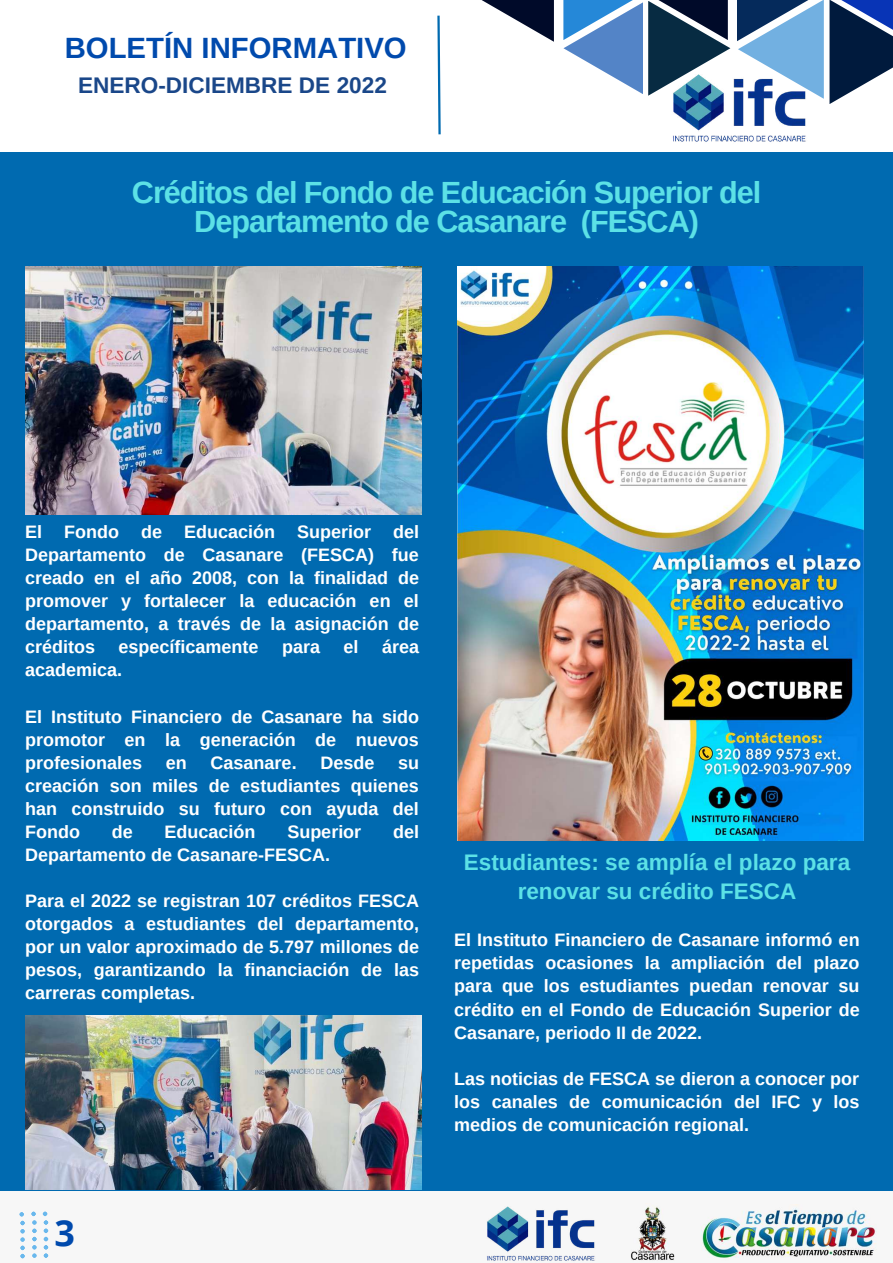
<style>
.page{position:relative;width:893px;height:1263px;background:#006ab0}
.page>*{position:absolute;margin:0;border:0;box-sizing:border-box;transform-origin:0 0}
.t1{font:700 35.92px "Open Sans";color:#004aad}
.t2{font:700 30.6px/29.2px "Arimo";letter-spacing:-.035em;color:#5ce1e6;text-align:center}
.t3{font:700 29.33px "Arimo";color:#004aad}
.t4{font:700 22.58px "Arimo";color:#1a4789}
.t5{font:700 22.5px/28.7px "Arimo";color:#5ce1e6;text-align:center}
.t6{font:700 18px/23.1px "Arimo";color:#fff;text-align:justify}
</style>
<div class="page">
<div style="left:0;top:0;width:893px;height:151px;background:#fff"></div>
<svg style="left:437px;top:42px;width:4px;height:93px"></svg>
<div style="left:0;top:1192px;width:893px;height:71px;background:#f7f7f7"></div>
<svg style="left:19px;top:1212px;width:6px;height:47px"></svg>
<svg style="left:31px;top:1211px;width:18px;height:47px"></svg>
<svg style="left:563px;top:40px;width:167px;height:56px"></svg>
<svg style="left:563px;top:0;width:165px;height:40px"></svg>
<svg style="left:738px;top:0;width:149px;height:104px"></svg>
<svg style="left:814px;top:0;width:79px;height:71px;background:#334f7c"></svg>
<svg style="left:437px;top:0;width:117px;height:42px"></svg>
<img style="left:657px;top:66px;width:163px;height:76px">
<img style="left:25px;top:267px;width:397px;height:248px">
<img style="left:25px;top:1015px;width:397px;height:175px">
<img style="left:457px;top:267px;width:406px;height:573px">
<img style="left:622px;top:1203px;width:258px;height:60px">
<img style="left:475px;top:1199px;width:131px;height:64px">
<h3 class="t3" style="left:65px;top:31px;width:343px">BOLETÍN INFORMATIVO</h3>
<p class="t4" style="left:78px;top:73px;width:310px">ENERO-DICIEMBRE DE 2022</p>
<h2 class="t2" style="left:132px;top:178px;width:631px">Créditos del Fondo de Educación Superior del<br>Departamento de Casanare (FESCA)</h2>
<p class="t6" style="left:25px;top:520px;width:396px">El Fondo de Educación Superior del Departamento de Casanare (FESCA) fue creado en el año 2008, con la finalidad de promover y fortalecer la educación en el departamento, a través de la asignación de créditos</p>
<p class="t6" style="left:119px;top:635px;width:141px">específicamente</p>
<p class="t6" style="left:282px;top:635px;width:39px">para</p>
<p class="t6" style="left:343px;top:635px;width:16px">el</p>
<p class="t6" style="left:382px;top:635px;width:39px">área</p>
<p class="t6" style="left:25px;top:659px;width:99px">academica.</p>
<p class="t6" style="left:25px;top:705px;width:395px">El Instituto Financiero de Casanare ha sido promotor en la generación de nuevos profesionales</p>
<p class="t6" style="left:166px;top:751px;width:22px">en</p>
<p class="t6" style="left:211px;top:751px;width:88px">Casanare.</p>
<p class="t6" style="left:320px;top:751px;width:55px">Desde</p>
<p class="t6" style="left:25px;top:751px;width:395px;text-indent:373px">su creación son miles de estudiantes quienes han construido su futuro con ayuda del Fondo</p>
<p class="t6" style="left:112px;top:820px;width:22px">de</p>
<p class="t6" style="left:165px;top:820px;width:92px">Educación</p>
<p class="t6" style="left:287px;top:820px;width:75px">Superior</p>
<p class="t6" style="left:393px;top:820px;width:27px">del</p>
<p class="t6" style="left:25px;top:843px;width:306px">Departamento de Casanare-FESCA.</p>
<p class="t6" style="left:25px;top:889px;width:395px">Para el 2022 se registran 107 créditos FESCA otorgados a estudiantes del departamento, por un valor aproximado de 5.797 millones de pesos, garantizando la financiación de las carreras completas.</p>
<h1 class="t1" style="left:54px;top:1207px;width:22px">3</h1>
<p class="t5" style="left:464px;top:848px;width:388px">Estudiantes: se amplía el plazo para renovar su crédito FESCA</p>
<p class="t6" style="left:454px;top:928px;width:407px">El Instituto Financiero de Casanare informó en repetidas ocasiones la ampliación del plazo para que los estudiantes puedan renovar su crédito en el Fondo de Educación Superior de Casanare, periodo II de 2022.</p>
<p class="t6" style="left:454px;top:1067px;width:407px">Las noticias de FESCA se dieron a conocer por los canales de comunicación del IFC y los medios de comunicación regional.</p>
</div>
